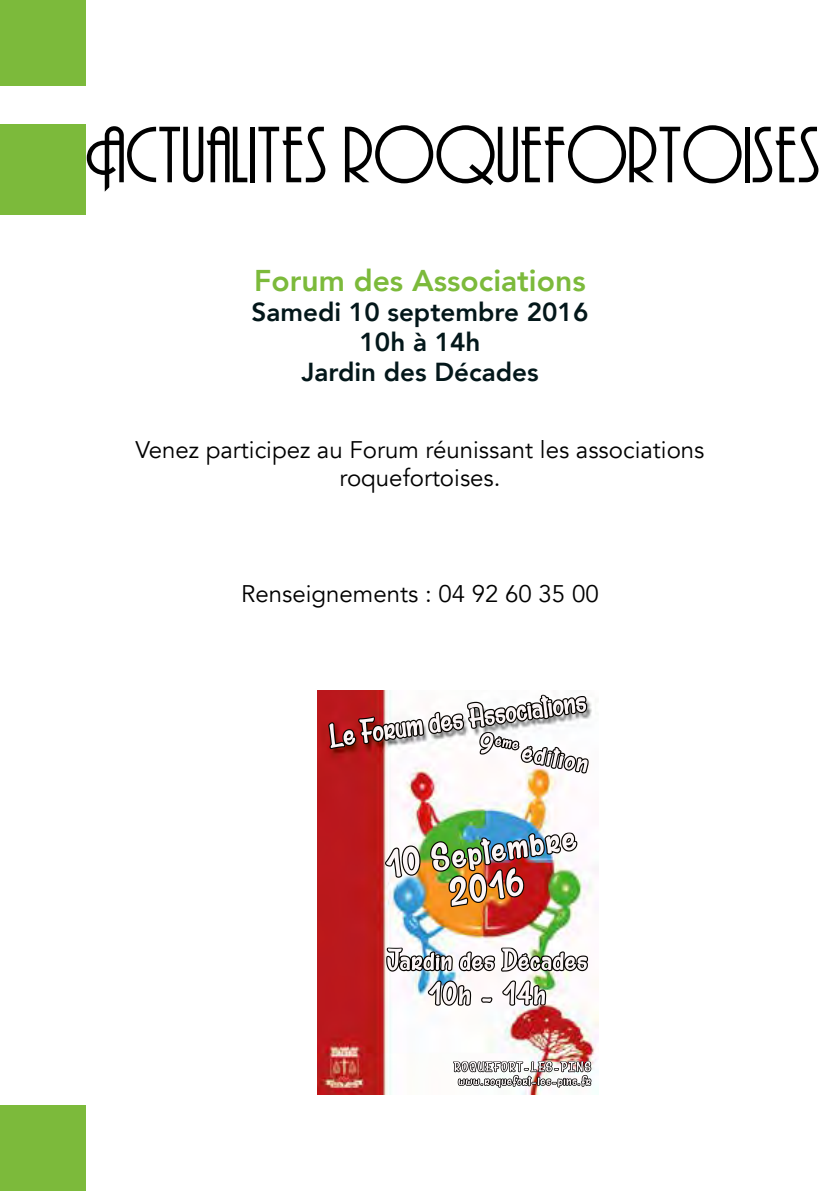
<style>
.page{position:relative;width:840px;height:1191px;background:#fff}
.page>*{position:absolute;margin:0;border:0;box-sizing:border-box;transform-origin:0 0}
.t1{font:74px "Andes";color:#000}
.t2{font:800 30px "Avenir";color:#7cba3b}
.t3{font:800 26px/30px "Avenir";color:#03171a;text-align:center}
.t4{font:24px/28.8px "Avenir";color:#000;text-align:center}
</style>
<div class="page">
<div style="left:0;top:0;width:85px;height:85px;background:#7cba3b"></div>
<div style="left:0;top:1106px;width:85px;height:85px;background:#7cba3b"></div>
<div style="left:0;top:124px;width:85px;height:90px;background:#7cba3b"></div>
<img style="left:317px;top:690px;width:281px;height:404px">
<img style="left:479px;top:732px;width:40px;height:22px">
<img style="left:467px;top:695px;width:75px;height:17px">
<img style="left:528px;top:832px;width:49px;height:25px">
<img style="left:500px;top:947px;width:78px;height:24px">
<img style="left:461px;top:1060px;width:126px;height:12px">
<h1 class="t1" style="left:85px;top:124px;width:736px">Actualites roquefortoises</h1>
<p class="t2" style="left:254px;top:257px;width:333px">Forum des Associations</p>
<p class="t3" style="left:251px;top:297px;width:338px">Samedi 10 septembre 2016<br>10h à 14h<br>Jardin des Décades</p>
<p class="t4" style="left:135px;top:435px;width:570px">Venez participez au Forum réunissant les associations roquefortoises.</p>
<p class="t4" style="left:241px;top:579px;width:359px">Renseignements : 04 92 60 35 00</p>
</div>
